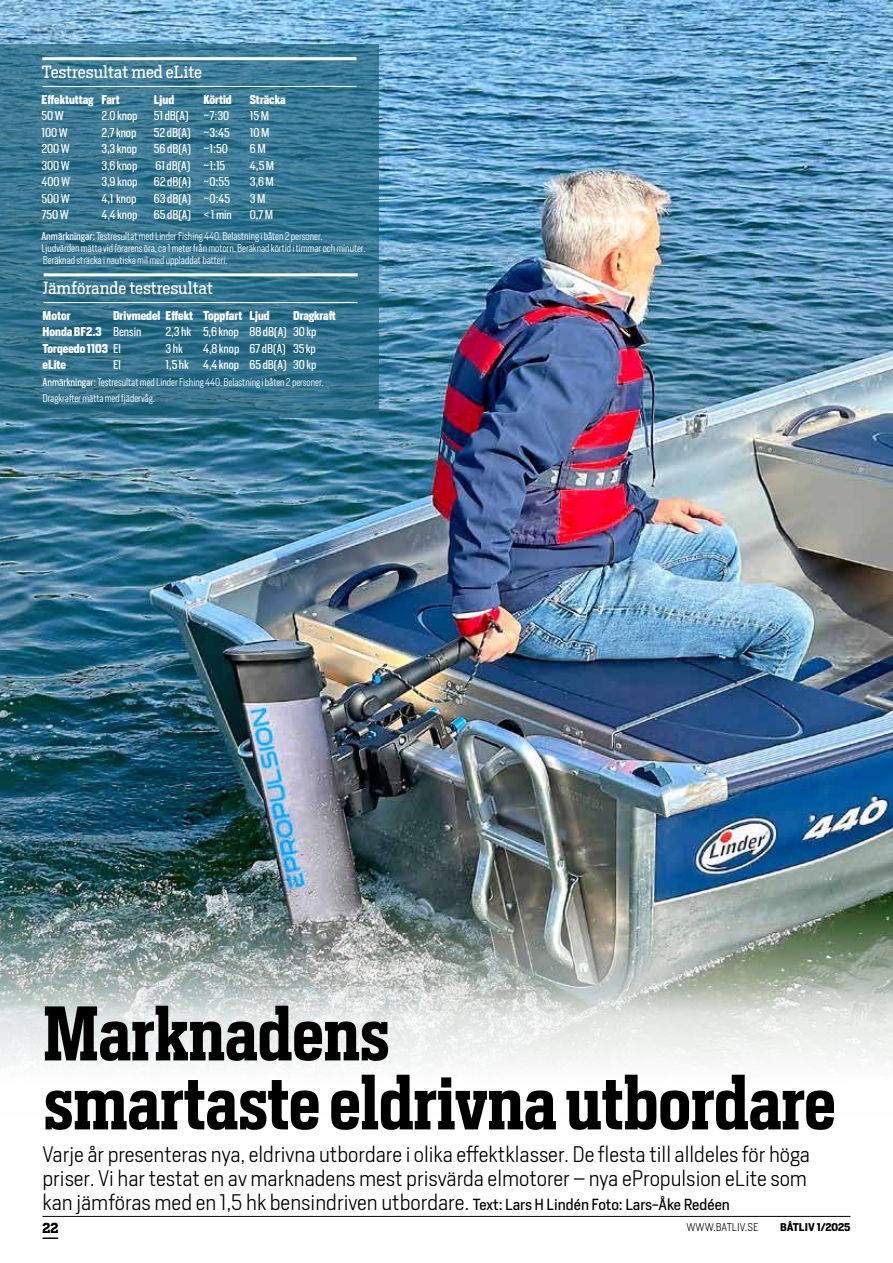
<style>
.page{position:relative;width:893px;height:1263px;background:#fff}
.page>*{position:absolute;margin:0;border:0;box-sizing:border-box;transform-origin:0 0}
.t1{font:600 72px/69px "Heron Serif Cond";color:#000}
.t2{font:300 21px/24px "Heron Sans";color:#000}
.t3{font:16.5px "Heron Serif";color:#fff}
.t4{font:700 13.5px "Heron Serif";color:#000}
.t5{font:12px "Heron Sans Cond";color:#fff}
.t6{font:700 12px "Heron Sans Cond";color:#fff}
.t7{font:300 10.5px/12px "Heron Sans Cond";color:#fff}
.t8{font:300 10.5px "Heron Sans";color:#000}
.t9{font:700 10.5px "Heron Sans";color:#000}
.s1{font-weight:400}
.s2{font-weight:400;font-size:15px}
</style>
<div class="page">
<hr style="left:43px;top:1216px;width:807px;height:1px;background:#000">
<svg style="left:43px;top:1237px;width:15px;height:2px"></svg>
<img style="left:0;top:0;width:893px;height:873px">
<svg style="left:0;top:44px;width:378px;height:374px;background:#35748f"></svg>
<img style="left:0;top:873px;width:893px;height:192px">
<hr style="left:42px;top:86px;width:314px;height:1px;background:#fff">
<hr style="left:42px;top:57px;width:314px;height:3px;background:#fff">
<hr style="left:44px;top:302px;width:314px;height:1px;background:#fff">
<hr style="left:44px;top:273px;width:314px;height:3px;background:#fff">
<h3 class="t3" style="left:41px;top:61px;width:162px">Testresultat med eLite</h3>
<p class="t6" style="left:41px;top:91px;width:80px">Effektuttag Fart</p>
<p class="t6" style="left:154px;top:91px;width:22px">Ljud</p>
<p class="t6" style="left:203px;top:91px;width:30px">Körtid</p>
<p class="t6" style="left:250px;top:91px;width:37px">Sträcka</p>
<p class="t5" style="left:41px;top:108px;width:24px">50 W</p>
<p class="t5" style="left:101px;top:108px;width:38px">2.0 knop</p>
<p class="t5" style="left:154px;top:108px;width:77px">51 dB(A) ~7:30</p>
<p class="t5" style="left:250px;top:108px;width:21px">15 M</p>
<p class="t5" style="left:41px;top:124px;width:28px">100 W</p>
<p class="t5" style="left:101px;top:124px;width:36px">2,7 knop</p>
<p class="t5" style="left:154px;top:124px;width:77px">52 dB(A) ~3:45</p>
<p class="t5" style="left:250px;top:124px;width:21px">10 M</p>
<p class="t5" style="left:41px;top:141px;width:30px">200 W</p>
<p class="t5" style="left:101px;top:141px;width:37px">3,3 knop</p>
<p class="t5" style="left:154px;top:141px;width:75px">56 dB(A) ~1:50</p>
<p class="t5" style="left:250px;top:141px;width:17px">6 M</p>
<p class="t5" style="left:41px;top:157px;width:30px">300 W</p>
<p class="t5" style="left:101px;top:157px;width:37px">3,6 knop</p>
<p class="t5" style="left:155px;top:157px;width:71px">61 dB(A) ~1:15</p>
<p class="t5" style="left:250px;top:157px;width:26px">4,5 M</p>
<p class="t5" style="left:41px;top:174px;width:30px">400 W</p>
<p class="t5" style="left:101px;top:174px;width:37px">3,9 knop</p>
<p class="t5" style="left:154px;top:174px;width:77px">62 dB(A) ~0:55</p>
<p class="t5" style="left:250px;top:174px;width:25px">3,6 M</p>
<p class="t5" style="left:41px;top:190px;width:30px">500 W</p>
<p class="t5" style="left:101px;top:190px;width:37px">4,1 knop</p>
<p class="t5" style="left:154px;top:190px;width:78px">63 dB(A) ~0:45</p>
<p class="t5" style="left:250px;top:190px;width:17px">3 M</p>
<p class="t5" style="left:41px;top:207px;width:29px">750 W</p>
<p class="t5" style="left:101px;top:207px;width:38px">4,4 knop</p>
<p class="t5" style="left:154px;top:207px;width:79px">65 dB(A) &lt; 1 min</p>
<p class="t5" style="left:250px;top:207px;width:25px">0,7 M</p>
<p class="t7" style="left:41px;top:230px;width:326px"><span class="s1">Anmärkningar:</span> Testresultat med Linder Fishing 440. Belastning i båten 2 personer.<br>Ljudvärden mätta vid förarens öra, ca 1 meter från motorn. Beräknad körtid i timmar och minuter.<br>Beräknad sträcka i nautiska mil med uppladdat batteri.</p>
<h3 class="t3" style="left:43px;top:278px;width:172px">Jämförande testresultat</h3>
<p class="t6" style="left:43px;top:307px;width:30px">Motor</p>
<p class="t6" style="left:113px;top:307px;width:158px">Drivmedel Effekt Toppfart Ljud</p>
<p class="t6" style="left:293px;top:307px;width:44px">Dragkraft</p>
<p class="t6" style="left:43px;top:324px;width:100px">Honda BF2.3 <span class="s1">Bensin</span></p>
<p class="t5" style="left:166px;top:324px;width:152px">2,3 hk 5,6 knop 88 dB(A) 30 kp</p>
<p class="t6" style="left:43px;top:340px;width:80px">Torqeedo 1103 <span class="s1">El</span></p>
<p class="t5" style="left:166px;top:341px;width:19px">3 hk</p>
<p class="t5" style="left:203px;top:341px;width:114px">4,8 knop 67 dB(A) 35 kp</p>
<p class="t6" style="left:43px;top:357px;width:25px">eLite</p>
<p class="t5" style="left:113px;top:357px;width:9px">El</p>
<p class="t5" style="left:166px;top:357px;width:152px">1,5 hk 4,4 knop 65 dB(A) 30 kp</p>
<p class="t7" style="left:43px;top:373px;width:283px;line-height:16.5px"><span class="s1">Anmärkningar:</span> Testresultat med Linder Fishing 440. Belastning i båten 2 personer.<br>Dragkrafter mätta med fjädervåg.</p>
<h1 class="t1" style="left:44px;top:999px;width:793px">Marknadens<br>smartaste eldrivna utbordare</h1>
<p class="t2" style="left:43px;top:1141px;width:769px">Varje år presenteras nya, eldrivna utbordare i olika effektklasser. De flesta till alldeles för höga priser. Vi har testat en av marknadens mest prisvärda elmotorer – nya ePropulsion eLite som kan jämföras med en 1,5 hk bensindriven utbordare. <span class="s2">Text: Lars H Lindén Foto: Lars-Åke Redéen</span></p>
<p class="t4" style="left:43px;top:1219px;width:17px">22</p>
<p class="t8" style="left:686px;top:1220px;width:73px">WWW.BATLIV.SE</p>
<p class="t9" style="left:780px;top:1220px;width:72px">BÅTLIV 1/2025</p>
</div>
